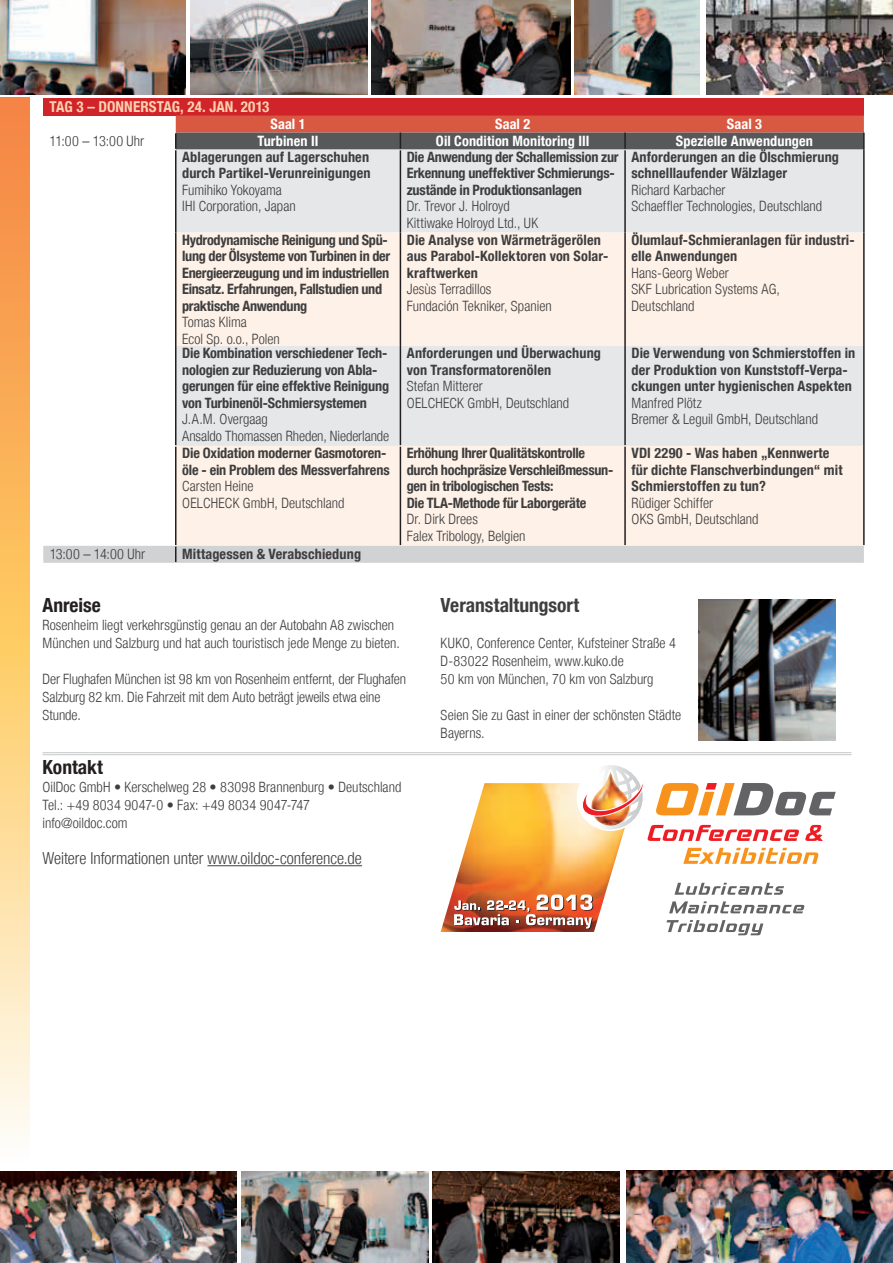
<style>
.page{position:relative;width:893px;height:1263px;background:#fff}
.page>*{position:absolute;margin:0;border:0;box-sizing:border-box;transform-origin:0 0}
.t1{font:700 condensed 19.5px "Helvetica Neue LT";color:#3e3e3f}
.t2{font:700 condensed 19.5px "Helvetica Neue LT";color:#231f20}
.t3{font:300 condensed 16.5px "Helvetica Neue LT";letter-spacing:-.005em;color:#3e3e3f}
.t4{font:700 condensed 15px "Helvetica Neue LT";letter-spacing:.01em;color:#fcd1af}
.t5{font:700 condensed 14.25px/16.5px "Helvetica Neue LT";letter-spacing:-.005em;color:#3e3e3f}
.t6{font:300 condensed 14.25px/16.5px "Helvetica Neue LT";color:#3e3e3f}
.t7{font:700 condensed 14.25px "Helvetica Neue LT";letter-spacing:.01em;color:#fff}
</style>
<div class="page">
<hr style="left:207px;top:865px;width:155px;height:1px;background:#3e3e3f">
<hr style="left:43px;top:752px;width:808px;height:1px;background:#d1d2d4">
<hr style="left:43px;top:754px;width:808px;height:1px;background:#d1d2d4">
<img style="left:0;top:0;width:186px;height:95px">
<img style="left:191px;top:0;width:177px;height:95px">
<img style="left:372px;top:0;width:198px;height:95px">
<img style="left:706px;top:0;width:187px;height:95px">
<img style="left:575px;top:0;width:125px;height:95px">
<svg style="left:0;top:98px;width:30px;height:1034px;background:#fbc37c"></svg>
<img style="left:241px;top:1171px;width:187px;height:92px">
<img style="left:0;top:1171px;width:237px;height:92px">
<img style="left:433px;top:1171px;width:186px;height:92px">
<img style="left:626px;top:1170px;width:267px;height:93px">
<img style="left:441px;top:783px;width:180px;height:149px">
<svg style="left:674px;top:883px;width:110px;height:12px"></svg>
<svg style="left:669px;top:901px;width:135px;height:12px"></svg>
<svg style="left:666px;top:920px;width:97px;height:15px"></svg>
<svg style="left:578px;top:765px;width:258px;height:76px"></svg>
<svg style="left:683px;top:848px;width:136px;height:16px"></svg>
<img style="left:454px;top:894px;width:139px;height:35px">
<div style="left:43px;top:99px;width:821px;height:17px;background:#d1232a"></div>
<div style="left:176px;top:150px;width:687px;height:82px;background:#e6e7e9"></div>
<svg style="left:176px;top:232px;width:688px;height:314px;background:#f5ede7"></svg>
<hr style="left:175px;top:150px;width:1px;height:82px;background:#231f20">
<hr style="left:175px;top:232px;width:1px;height:114px;background:#231f20">
<hr style="left:175px;top:346px;width:1px;height:99px;background:#231f20">
<hr style="left:175px;top:447px;width:1px;height:98px;background:#231f20">
<div style="left:43px;top:546px;width:821px;height:17px;background:#d1d2d4"></div>
<hr style="left:400px;top:150px;width:1px;height:82px;background:#231f20">
<hr style="left:624px;top:150px;width:2px;height:82px;background:#231f20">
<hr style="left:863px;top:150px;width:2px;height:82px;background:#231f20">
<hr style="left:400px;top:232px;width:1px;height:114px;background:#231f20">
<hr style="left:624px;top:232px;width:2px;height:114px;background:#231f20">
<hr style="left:863px;top:232px;width:2px;height:114px;background:#231f20">
<hr style="left:400px;top:346px;width:1px;height:99px;background:#231f20">
<hr style="left:624px;top:346px;width:2px;height:99px;background:#231f20">
<hr style="left:863px;top:346px;width:2px;height:100px;background:#231f20">
<hr style="left:400px;top:447px;width:1px;height:98px;background:#231f20">
<hr style="left:624px;top:447px;width:2px;height:98px;background:#231f20">
<hr style="left:863px;top:446px;width:2px;height:99px;background:#231f20">
<svg style="left:175px;top:116px;width:690px;height:34px;background:#995c52"></svg>
<img style="left:698px;top:599px;width:138px;height:141px">
<p class="t4" style="left:50px;top:98px;width:67px">TaG 3 – Donnerstag</p>
<p class="t4" style="left:180px;top:98px;width:91px">, 24. JAN. 2013</p>
<p class="t7" style="left:271px;top:115px;width:37px">Saal 1</p>
<p class="t7" style="left:495px;top:115px;width:37px">Saal 2</p>
<p class="t7" style="left:727px;top:115px;width:37px">Saal 3</p>
<p class="t6" style="left:50px;top:133px;width:96px">11:00 – 13:00 Uhr</p>
<p class="t7" style="left:258px;top:132px;width:58px">Turbinen II</p>
<p class="t7" style="left:436px;top:132px;width:147px">Oil Condition Monitoring III</p>
<p class="t7" style="left:676px;top:132px;width:139px">Spezielle Anwendungen</p>
<p class="t5" style="left:182px;top:148px;width:190px">Ablagerungen auf Lagerschuhen durch Partikel-Verunreinigungen</p>
<p class="t6" style="left:182px;top:181px;width:115px">Fumihiko Yokoyama<br>IHI Corporation, Japan</p>
<p class="t5" style="left:631px;top:148px;width:209px">Anforderungen an die Ölschmierung schnelllaufender Wälzlager</p>
<p class="t6" style="left:631px;top:181px;width:192px">Richard Karbacher<br>Schaeffler Technologies, Deutschland</p>
<p class="t5" style="left:407px;top:148px;width:213px">Die Anwendung der Schallemission zur<br>Erkennung uneffektiver Schmierungs&shy;zustände in Produktionsanlagen</p>
<p class="t6" style="left:407px;top:198px;width:133px">Dr. Trevor J. Holroyd<br>Kittiwake Holroyd Ltd., UK</p>
<p class="t5" style="left:631px;top:231px;width:225px">Ölumlauf-Schmieranlagen für industri&shy;elle Anwendungen</p>
<p class="t6" style="left:631px;top:264px;width:150px">Hans-Georg Weber<br>SKF Lubrication Systems AG,<br>Deutschland</p>
<p class="t5" style="left:182px;top:231px;width:210px">Hydrodynamische Reinigung und Spü&shy;lung der Ölsysteme von Turbinen in der Energieerzeugung und im industriellen Einsatz. Erfahrungen, Fallstudien und praktische Anwendung</p>
<p class="t6" style="left:182px;top:314px;width:99px">Tomas Klima<br>Ecol Sp. o.o., Polen</p>
<p class="t5" style="left:407px;top:231px;width:203px">Die Analyse von Wärmeträgerölen aus Parabol-Kollektoren von Solar&shy;kraftwerken</p>
<p class="t6" style="left:407px;top:281px;width:146px">Jesùs Terradillos<br>Fundación Tekniker, Spanien</p>
<p class="t5" style="left:407px;top:345px;width:196px">Anforderungen und Überwachung von Transformatorenölen</p>
<p class="t6" style="left:407px;top:378px;width:164px">Stefan Mitterer<br>OELCHECK GmbH, Deutschland</p>
<p class="t5" style="left:631px;top:345px;width:225px">Die Verwendung von Schmierstoffen in der Produktion von Kunststoff-Verpa&shy;ckungen unter hygienischen Aspekten</p>
<p class="t6" style="left:631px;top:394px;width:188px">Manfred Plötz<br>Bremer &amp; Leguil GmbH, Deutschland</p>
<p class="t5" style="left:182px;top:345px;width:208px">Die Kombination verschiedener Tech&shy;nologien zur Reduzierung von Abla&shy;gerungen für eine effektive Reinigung von Turbinenöl-Schmiersystemen</p>
<p class="t6" style="left:182px;top:411px;width:209px">J.A.M. Overgaag<br>Ansaldo Thomassen Rheden, Niederlande</p>
<p class="t5" style="left:182px;top:445px;width:209px">Die Oxidation moderner Gasmotoren&shy;öle - ein Problem des Messverfahrens</p>
<p class="t6" style="left:182px;top:478px;width:164px">Carsten Heine<br>OELCHECK GmbH, Deutschland</p>
<p class="t6" style="left:50px;top:546px;width:97px">13:00 – 14:00 Uhr</p>
<p class="t5" style="left:182px;top:546px;width:180px">Mittagessen &amp; Verabschiedung</p>
<p class="t5" style="left:407px;top:445px;width:208px">Erhöhung Ihrer Qualitätskontrolle durch hochpräsize Verschleißmessun&shy;gen in tribologischen Tests:<br>Die TLA-Methode für Laborgeräte</p>
<p class="t6" style="left:407px;top:511px;width:120px">Dr. Dirk Drees<br>Falex Tribology, Belgien</p>
<p class="t5" style="left:631px;top:445px;width:213px">VDI 2290 - Was haben „Kennwerte für dichte Flanschverbindungen“ mit<br>Schmierstoffen zu tun?</p>
<p class="t6" style="left:631px;top:494px;width:129px">Rüdiger Schiffer<br>OKS GmbH, Deutschland</p>
<h1 class="t2" style="left:43px;top:593px;width:60px">Anreise</h1>
<p class="t6" style="left:43px;top:616px;width:359px;line-height:18px">Rosenheim liegt verkehrsgünstig genau an der Autobahn A8 zwischen<br>München und Salzburg und hat auch touristisch jede Menge zu bieten.</p>
<p class="t6" style="left:43px;top:670px;width:365px;line-height:18px">Der Flughafen München ist 98 km von Rosenheim entfernt, der Flughafen<br>Salzburg 82 km. Die Fahrzeit mit dem Auto beträgt jeweils etwa eine<br>Stunde.</p>
<h1 class="t2" style="left:43px;top:755px;width:62px">Kontakt</h1>
<p class="t6" style="left:43px;top:778px;width:360px;line-height:18px">OilDoc GmbH • Kerschelweg 28 • 83098 Brannenburg • Deutschland<br>Tel.: +49 8034 9047-0 • Fax: +49 8034 9047-747<br>info@oildoc.com</p>
<p class="t3" style="left:43px;top:849px;width:321px">Weitere Informationen unter www.oildoc-conference.de</p>
<h1 class="t1" style="left:441px;top:593px;width:140px">Veranstaltungsort</h1>
<p class="t6" style="left:441px;top:634px;width:237px;line-height:18px">KUKO, Conference Center, Kufsteiner Straße 4<br>D-83022 Rosenheim, www.kuko.de<br>50 km von München, 70 km von Salzburg</p>
<p class="t6" style="left:441px;top:706px;width:242px;line-height:18px">Seien Sie zu Gast in einer der schönsten Städte<br>Bayerns.</p>
</div>
